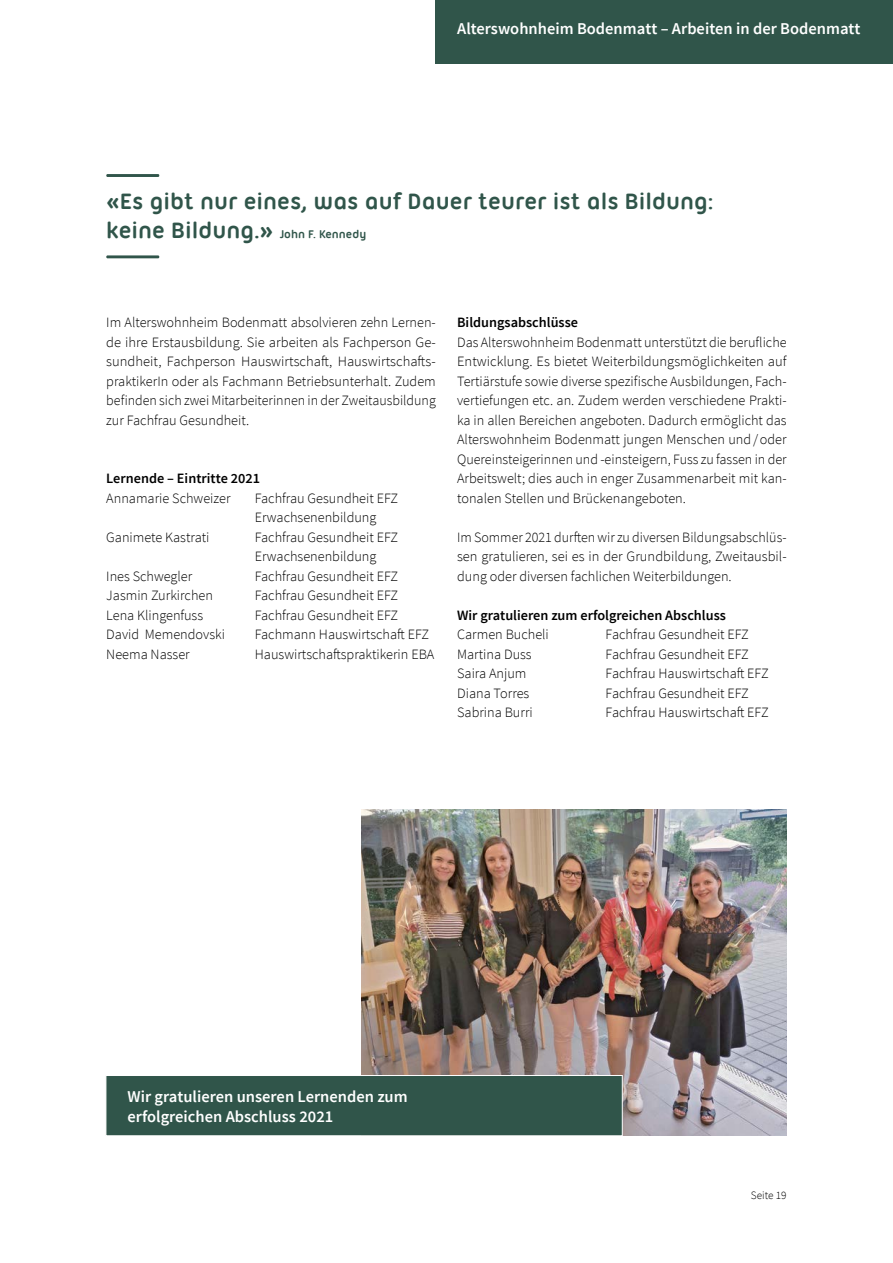
<style>
.page{position:relative;width:893px;height:1263px;background:#fff}
.page>*{position:absolute;margin:0;border:0;box-sizing:border-box;transform-origin:0 0}
.t1{font:700 24px/28.8px "Ubuntu Titling";color:#30554a}
.t2{font:600 16.5px/19.8px "Source Sans Pro";color:#fff}
.t3{font:300 14.25px/19.5px "Source Sans Pro";color:#000;text-align:justify}
.t4{font:600 14.25px "Source Sans Pro";color:#000}
.t5{font:300 11.25px "Source Sans Pro";color:#000}
.s1{font-size:12px}
</style>
<div class="page">
<div style="left:436px;top:0;width:457px;height:64px;background:#30554a"></div>
<hr style="left:106px;top:174px;width:53px;height:3px;background:#30554a">
<hr style="left:106px;top:255px;width:53px;height:3px;background:#30554a">
<img style="left:361px;top:809px;width:426px;height:326px">
<div style="left:106px;top:1075px;width:517px;height:61px;background:#30554a"></div>
<p class="t2" style="left:457px;top:19px;width:405px">Alterswohnheim Bodenmatt – Arbeiten in der Bodenmatt</p>
<h1 class="t1" style="left:106px;top:187px;width:609px">«Es gibt nur eines, was auf Dauer teurer ist als Bildung: keine Bildung.» <span class="s1">John F. Kennedy</span></h1>
<p class="t3" style="left:106px;top:313px;width:331px">Im Alterswohnheim Bodenmatt absolvieren zehn Lernen&shy;de ihre Erstausbildung. Sie arbeiten als Fachperson Ge&shy;sundheit, Fachperson Hauswirtschaft, Hauswirtschafts&shy;praktikerIn oder als Fachmann Betriebsunterhalt. Zudem befinden sich zwei Mitarbeiterinnen in der Zweitausbildung zur Fachfrau Gesundheit.</p>
<p class="t4" style="left:106px;top:469px;width:155px">Lernende – Eintritte 2021</p>
<p class="t3" style="left:106px;top:488px;width:126px">Annamarie Schweizer</p>
<p class="t3" style="left:255px;top:488px;width:145px">Fachfrau Gesundheit EFZ<br>Erwachsenenbildung</p>
<p class="t3" style="left:106px;top:527px;width:105px">Ganimete Kastrati</p>
<p class="t3" style="left:255px;top:527px;width:145px">Fachfrau Gesundheit EFZ<br>Erwachsenenbildung</p>
<p class="t3" style="left:106px;top:566px;width:88px">Ines Schwegler</p>
<p class="t3" style="left:255px;top:566px;width:145px">Fachfrau Gesundheit EFZ</p>
<p class="t3" style="left:106px;top:586px;width:108px">Jasmin Zurkirchen</p>
<p class="t3" style="left:255px;top:586px;width:145px">Fachfrau Gesundheit EFZ</p>
<p class="t3" style="left:106px;top:605px;width:98px">Lena Klingenfuss</p>
<p class="t3" style="left:255px;top:605px;width:145px">Fachfrau Gesundheit EFZ</p>
<p class="t3" style="left:106px;top:625px;width:120px">David Memendovski</p>
<p class="t3" style="left:255px;top:625px;width:176px">Fachmann Hauswirtschaft EFZ</p>
<p class="t3" style="left:106px;top:644px;width:85px">Neema Nasser</p>
<p class="t3" style="left:255px;top:644px;width:181px">Hauswirtschaftspraktikerin EBA</p>
<p class="t4" style="left:457px;top:313px;width:122px">Bildungsabschlüsse</p>
<p class="t3" style="left:457px;top:332px;width:331px">Das Alterswohnheim Bodenmatt unterstützt die berufliche Entwicklung. Es bietet Weiterbildungsmöglichkeiten auf Tertiärstufe sowie diverse spezifische Ausbildungen, Fach&shy;vertiefungen etc. an. Zudem werden verschiedene Prakti&shy;ka in allen Bereichen angeboten. Dadurch ermöglicht das Alterswohnheim Bodenmatt jungen Menschen und/oder Quereinsteigerinnen und -einsteigern, Fuss zu fassen in der Arbeitswelt; dies auch in enger Zusammenarbeit mit kan&shy;tonalen Stellen und Brückenangeboten.</p>
<p class="t3" style="left:457px;top:527px;width:331px">Im Sommer 2021 durften wir zu diversen Bildungsabschlüs&shy;sen gratulieren, sei es in der Grundbildung, Zweitausbil&shy;dung oder diversen fachlichen Weiterbildungen.</p>
<p class="t4" style="left:457px;top:606px;width:270px">Wir gratulieren zum erfolgreichen Abschluss</p>
<p class="t3" style="left:457px;top:625px;width:93px">Carmen Bucheli</p>
<p class="t3" style="left:606px;top:625px;width:145px">Fachfrau Gesundheit EFZ</p>
<p class="t3" style="left:457px;top:644px;width:76px">Martina Duss</p>
<p class="t3" style="left:606px;top:644px;width:145px">Fachfrau Gesundheit EFZ</p>
<p class="t3" style="left:457px;top:664px;width:71px">Saira Anjum</p>
<p class="t3" style="left:606px;top:664px;width:165px">Fachfrau Hauswirtschaft EFZ</p>
<p class="t3" style="left:457px;top:683px;width:74px">Diana Torres</p>
<p class="t3" style="left:606px;top:683px;width:145px">Fachfrau Gesundheit EFZ</p>
<p class="t3" style="left:457px;top:703px;width:77px">Sabrina Burri</p>
<p class="t3" style="left:606px;top:703px;width:165px">Fachfrau Hauswirtschaft EFZ</p>
<p class="t2" style="left:128px;top:1087px;width:282px">Wir gratulieren unseren Lernenden zum erfolgreichen Abschluss 2021</p>
<p class="t5" style="left:751px;top:1188px;width:37px">Seite 19</p>
</div>
